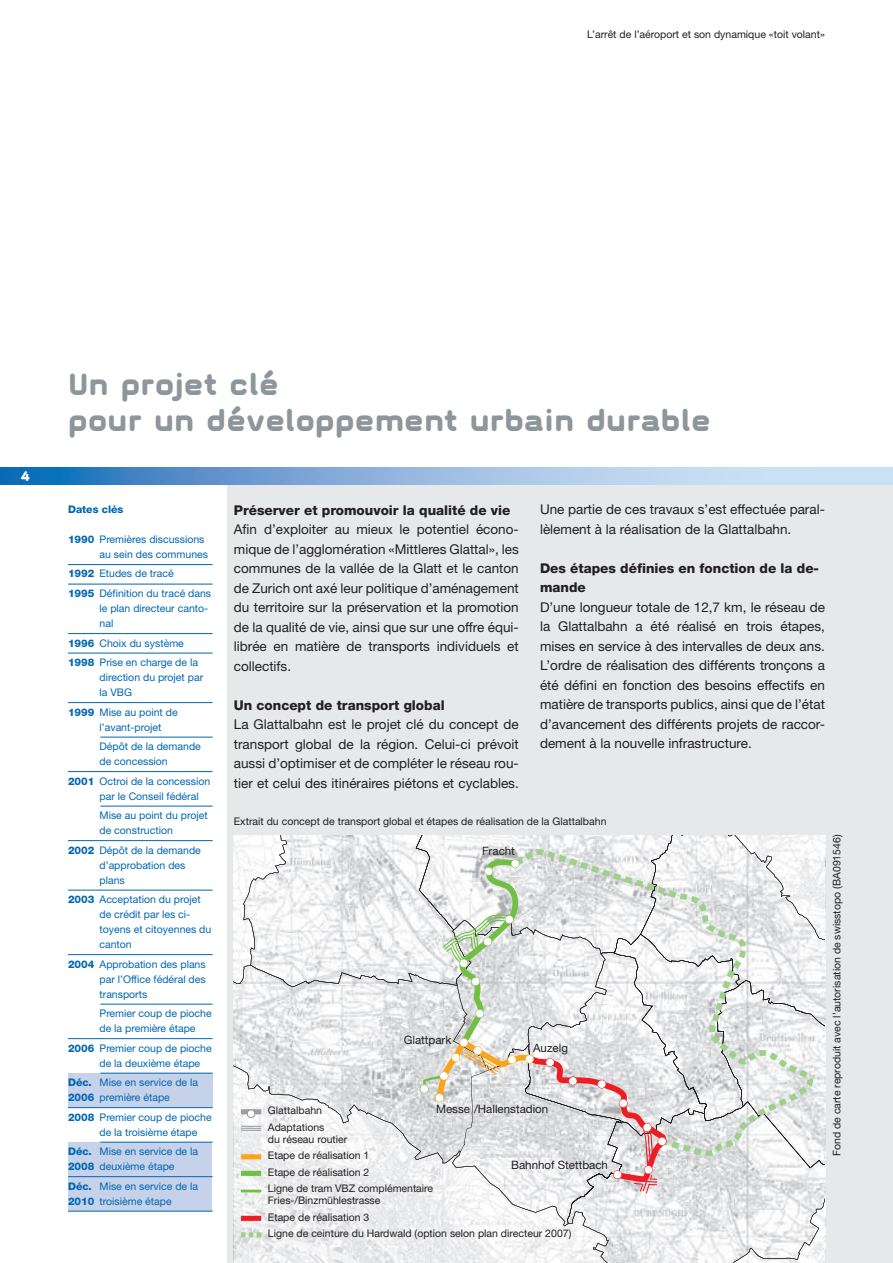
<style>
.page{position:relative;width:893px;height:1263px;background:#fff}
.page>*{position:absolute;margin:0;border:0;box-sizing:border-box;transform-origin:0 0}
.t1{font:900 36px/36px "VBG";color:#8d969b}
.t2{font:900 16.5px "VBG";color:#fff}
.t3{font:13.5px/19.5px "Helvetica Neue LT";color:#231f20;text-align:justify}
.t4{font:800 13.5px/19.5px "Helvetica Neue LT";color:#231f20}
.t5{font:11.55px "Helvetica Neue LT";color:#231f20}
.t6{font:10.5px/15px "Helvetica Neue LT";color:#0166b3}
.t7{font:10.5px/16.5px "Helvetica Neue LT";color:#231f20}
.t8{font:800 10.5px "Helvetica Neue LT";color:#0166b3}
.s1{font-weight:800}
</style>
<div class="page">
<div style="left:227px;top:479px;width:666px;height:784px;background:#e6e8e9"></div>
<svg style="left:0;top:468px;width:893px;height:17px;background:#8bb4dd"></svg>
<div style="left:68px;top:1142px;width:144px;height:69px;background:#c6d2ea"></div>
<div style="left:68px;top:1073px;width:145px;height:35px;background:#c6d2ea"></div>
<svg style="left:241px;top:835px;width:584px;height:428px"></svg>
<div style="left:247px;top:1110px;width:8px;height:7px;background:#fff;border-radius:50%"></div>
<div style="left:247px;top:1109px;width:8px;height:9px;border:1px solid #939598;border-radius:50%"></div>
<hr style="left:68px;top:564px;width:145px;height:1px;background:#0166b3">
<hr style="left:68px;top:584px;width:145px;height:1px;background:#0166b3">
<hr style="left:68px;top:633px;width:145px;height:1px;background:#0166b3">
<hr style="left:68px;top:653px;width:145px;height:1px;background:#0166b3">
<hr style="left:68px;top:702px;width:145px;height:1px;background:#0166b3">
<hr style="left:100px;top:737px;width:113px;height:1px;background:#0166b3">
<hr style="left:68px;top:771px;width:145px;height:1px;background:#0166b3">
<hr style="left:100px;top:806px;width:113px;height:1px;background:#0166b3">
<hr style="left:68px;top:840px;width:145px;height:1px;background:#0166b3">
<hr style="left:68px;top:890px;width:145px;height:1px;background:#0166b3">
<hr style="left:68px;top:954px;width:145px;height:1px;background:#0166b3">
<hr style="left:100px;top:1004px;width:113px;height:1px;background:#0166b3">
<hr style="left:68px;top:1038px;width:145px;height:1px;background:#0166b3">
<hr style="left:100px;top:1073px;width:113px;height:1px;background:#0166b3">
<hr style="left:68px;top:1107px;width:145px;height:1px;background:#0166b3">
<hr style="left:100px;top:1142px;width:113px;height:1px;background:#0166b3">
<hr style="left:68px;top:1176px;width:145px;height:1px;background:#0166b3">
<hr style="left:68px;top:1211px;width:145px;height:1px;background:#0166b3">
<p class="t7" style="left:587px;top:26px;width:239px">L’arrêt de l’aéroport et son dynamique «toit volant»</p>
<p class="t2" style="left:21px;top:467px;width:11px">4</p>
<h1 class="t1" style="left:68px;top:366px;width:644px">Un projet clé<br>pour un développement urbain durable</h1>
<p class="t8" style="left:68px;top:503px;width:57px">Dates clés</p>
<p class="t6" style="left:100px;top:532px;width:110px;text-indent:-32px"><span class="s1">1990</span> Premières discussions au sein des communes</p>
<p class="t6" style="left:68px;top:564px;width:145px;line-height:19.5px"><span class="s1">1992</span> Etudes de tracé<br><span class="s1">1995</span> Définition du tracé dans</p>
<p class="t6" style="left:100px;top:601px;width:110px">le plan directeur canto&shy;nal</p>
<p class="t6" style="left:68px;top:633px;width:131px;line-height:19.5px"><span class="s1">1996</span> Choix du système<br><span class="s1">1998</span> Prise en charge de la</p>
<p class="t6" style="left:100px;top:670px;width:105px">direction du projet par la VBG</p>
<p class="t6" style="left:100px;top:704px;width:80px;text-indent:-32px"><span class="s1">1999</span> Mise au point de l’avant-projet</p>
<p class="t6" style="left:100px;top:739px;width:103px">Dépôt de la demande de concession</p>
<p class="t6" style="left:100px;top:773px;width:112px;text-indent:-32px"><span class="s1">2001</span> Octroi de la concession par le Conseil fédéral</p>
<p class="t6" style="left:100px;top:808px;width:110px">Mise au point du projet de construction</p>
<p class="t6" style="left:100px;top:842px;width:103px;text-indent:-32px"><span class="s1">2002</span> Dépôt de la demande d’approbation des plans</p>
<p class="t6" style="left:100px;top:892px;width:113px;text-indent:-32px"><span class="s1">2003</span> Acceptation du projet de crédit par les ci&shy;toyens et citoyennes du canton</p>
<p class="t6" style="left:100px;top:956px;width:108px;text-align:justify;text-indent:-32px"><span class="s1">2004</span> Approbation des plans par l’Office fédéral des transports</p>
<p class="t6" style="left:100px;top:1006px;width:114px">Premier coup de pioche de la première étape</p>
<p class="t6" style="left:100px;top:1040px;width:114px;text-indent:-32px"><span class="s1">2006</span> Premier coup de pioche de la deuxième étape</p>
<p class="t6" style="left:68px;top:1075px;width:132px"><span class="s1">Déc.</span> Mise en service de la<br><span class="s1">2006</span> première étape</p>
<p class="t6" style="left:100px;top:1109px;width:114px;text-indent:-32px"><span class="s1">2008</span> Premier coup de pioche de la troisième étape</p>
<p class="t6" style="left:68px;top:1144px;width:132px"><span class="s1">Déc.</span> Mise en service de la<br><span class="s1">2008</span> deuxième étape</p>
<p class="t6" style="left:68px;top:1178px;width:132px"><span class="s1">Déc.</span> Mise en service de la<br><span class="s1">2010</span> troisième étape</p>
<p class="t4" style="left:234px;top:500px;width:278px">Préserver et promouvoir la qualité de vie</p>
<p class="t3" style="left:234px;top:519px;width:286px">Afin d’exploiter au mieux le potentiel écono&shy;mique de l’agglomération «Mittleres Glattal», les communes de la vallée de la Glatt et le canton de Zurich ont axé leur politique d’aménagement du territoire sur la préservation et la promotion de la qualité de vie, ainsi que sur une offre équi&shy;librée en matière de transports individuels et collectifs.</p>
<p class="t4" style="left:234px;top:695px;width:212px">Un concept de transport global</p>
<p class="t3" style="left:234px;top:714px;width:286px">La Glattalbahn est le projet clé du concept de transport global de la région. Celui-ci prévoit aussi d’optimiser et de compléter le réseau rou&shy;tier et celui des itinéraires piétons et cyclables.</p>
<p class="t3" style="left:540px;top:500px;width:286px">Une partie de ces travaux s’est effectuée paral&shy;lèlement à la réalisation de la Glattalbahn.</p>
<p class="t4" style="left:540px;top:558px;width:281px">Des étapes définies en fonction de la de&shy;mande</p>
<p class="t3" style="left:540px;top:597px;width:286px">D’une longueur totale de 12,7 km, le réseau de la Glattalbahn a été réalisé en trois étapes, mises en service à des intervalles de deux ans.<br>L’ordre de réalisation des différents tronçons a été défini en fonction des besoins effectifs en matière de transports publics, ainsi que de l’état d’avancement des différents projets de raccor&shy;dement à la nouvelle infrastructure.</p>
<p class="t7" style="left:234px;top:813px;width:374px">Extrait du concept de transport global et étapes de réalisation de la Glattalbahn</p>
<p class="t5" style="left:482px;top:844px;width:34px">Fracht</p>
<p class="t5" style="left:404px;top:1033px;width:49px">Glattpark</p>
<p class="t5" style="left:533px;top:1041px;width:36px">Auzelg</p>
<p class="t5" style="left:436px;top:1102px;width:114px">Messe /Hallenstadion</p>
<p class="t7" style="left:268px;top:1102px;width:58px">Glattalbahn<br>Adaptations</p>
<p class="t7" style="left:268px;top:1131px;width:167px">du réseau routier<br>Etape de réalisation 1<br>Etape de réalisation 2<br>Ligne de tram VBZ complémentaire</p>
<p class="t7" style="left:268px;top:1192px;width:305px">Fries-/Binzmühlestrasse<br>Etape de réalisation 3<br>Ligne de ceinture du Hardwald (option selon plan directeur 2007)</p>
<p class="t5" style="left:511px;top:1158px;width:98px">Bahnhof Stettbach</p>
<p class="t7" style="left:828px;top:1156px;width:323px;rotate:-90deg">Fond de carte reproduit avec l’autorisation de swisstopo (BA091546)</p>
</div>
